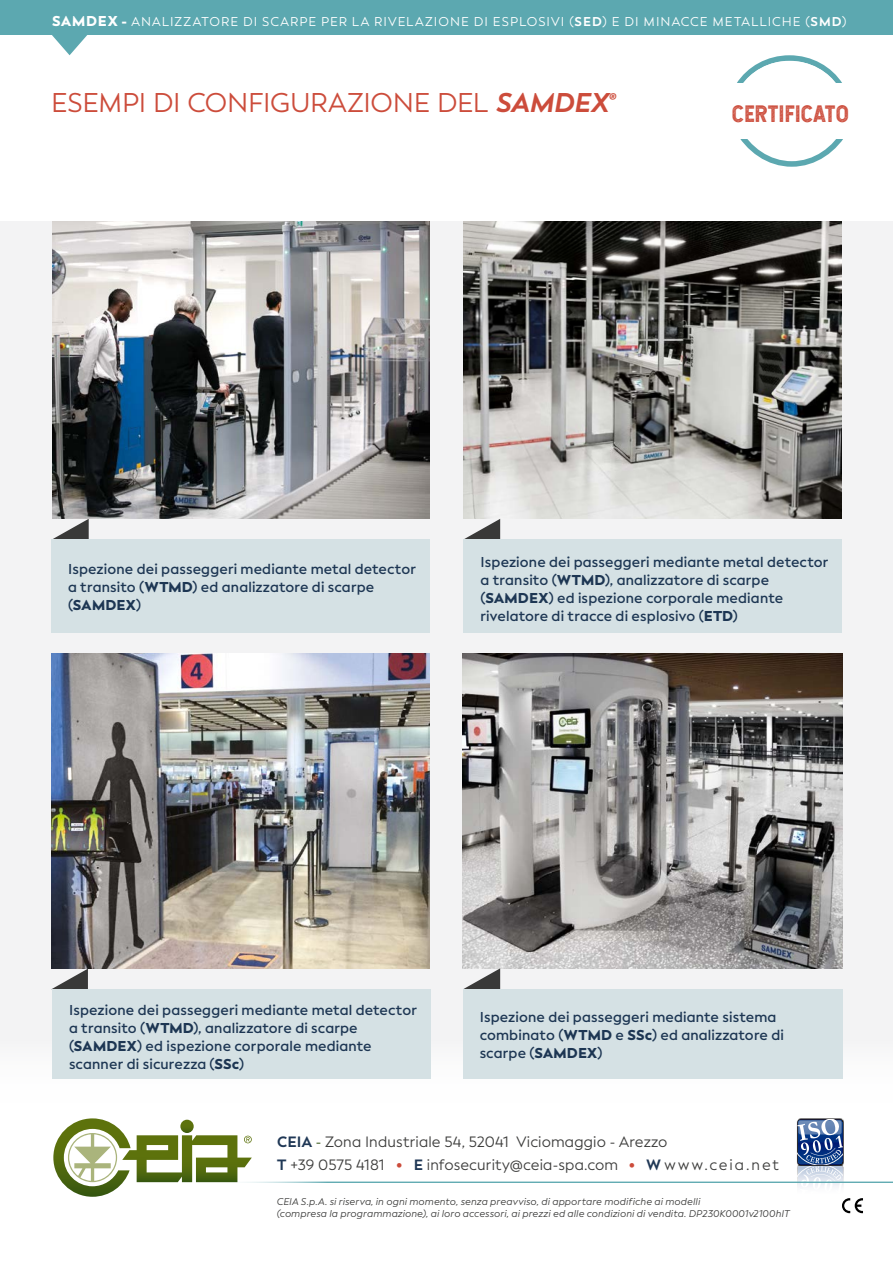
<style>
.page{position:relative;width:893px;height:1263px;background:#fff}
.page>*{position:absolute;margin:0;border:0;box-sizing:border-box;transform-origin:0 0}
.t1{font:27px "Facundo";letter-spacing:-.01em;color:#cc4c3b}
.t2{font:22.5px "Hansief Rough";letter-spacing:.025em;color:#cc4c3b}
.t3{font:15px/22.4px "Facundo";letter-spacing:.01em;color:#3c3c3b}
.t4{font:600 14.25px/18px "Facundo";letter-spacing:.01em;color:#1d3653}
.t5{font:12.75px "Facundo";letter-spacing:.08em;color:#fff}
.t6{font:italic 9.75px/12px "Facundo";letter-spacing:.02em;color:#3c3c3b}
.s1{font-weight:900;font-size:14.25px}
.s2{font-weight:900;font-size:13.5px}
.s3{font-weight:700}
.s4{font-weight:700;font-style:italic}
.s5{font-weight:900}
.s6{font-weight:700;color:#203856}
.s7{color:#30520f}
.s8{font-weight:900;color:#cc4c3b}
</style>
<div class="page">
<svg style="left:51px;top:34px;width:37px;height:21px"></svg>
<div style="left:0;top:0;width:893px;height:34px;background:#5ca8b0"></div>
<div style="left:0;top:221px;width:893px;height:881px;background:#f3f3f4"></div>
<img style="left:463px;top:221px;width:379px;height:298px">
<img style="left:463px;top:654px;width:380px;height:314px">
<img style="left:51px;top:654px;width:378px;height:314px">
<img style="left:52px;top:221px;width:377px;height:298px">
<svg style="left:53px;top:519px;width:36px;height:20px"></svg>
<svg style="left:52px;top:969px;width:36px;height:20px"></svg>
<svg style="left:464px;top:519px;width:36px;height:20px"></svg>
<svg style="left:463px;top:968px;width:37px;height:21px"></svg>
<svg style="left:797px;top:1119px;width:66px;height:94px"></svg>
<svg style="left:798px;top:1120px;width:43px;height:14px"></svg>
<svg style="left:53px;top:1118px;width:199px;height:79px"></svg>
<div style="left:51px;top:539px;width:378px;height:94px;background:#d5e1e4"></div>
<div style="left:463px;top:989px;width:380px;height:90px;background:#d5e1e4"></div>
<div style="left:463px;top:539px;width:379px;height:94px;background:#d5e1e4"></div>
<div style="left:52px;top:989px;width:378px;height:90px;background:#d5e1e4"></div>
<svg style="left:737px;top:55px;width:105px;height:28px"></svg>
<svg style="left:740px;top:139px;width:103px;height:28px"></svg>
<hr style="left:217px;top:1181px;width:676px;height:2px;background:#5ca8b0">
<p class="t5" style="left:52px;top:15px;width:796px"><span class="s1">SAMDEX</span> <span class="s2">-</span> ANALIZZATORE DI SCARPE PER LA RIVELAZIONE DI ESPLOSIVI (<span class="s3">SED</span>) E DI MINACCE METALLICHE (<span class="s3">SMD</span>)</p>
<h1 class="t1" style="left:51px;top:87px;width:566px">ESEMPI DI CONFIGURAZIONE DEL <span class="s4">SAMDEX</span><sup>®</sup></h1>
<h2 class="t2" style="left:732px;top:99px;width:118px">CERTIFICATO</h2>
<p class="t4" style="left:68px;top:560px;width:350px">Ispezione dei passeggeri mediante metal detector a transito (<span class="s5">WTMD</span>) ed analizzatore di scarpe (<span class="s5">SAMDEX</span>)</p>
<p class="t4" style="left:480px;top:553px;width:350px">Ispezione dei passeggeri mediante metal detector a transito (<span class="s5">WTMD</span>), analizzatore di scarpe (<span class="s5">SAMDEX</span>) ed ispezione corporale mediante rivelatore di tracce di esplosivo (<span class="s5">ETD</span>)</p>
<p class="t4" style="left:69px;top:1001px;width:350px">Ispezione dei passeggeri mediante metal detector a transito (<span class="s5">WTMD</span>), analizzatore di scarpe (<span class="s5">SAMDEX</span>) ed ispezione corporale mediante scanner di sicurezza (<span class="s5">SSc</span>)</p>
<p class="t4" style="left:480px;top:1008px;width:306px">Ispezione dei passeggeri mediante sistema combinato (<span class="s5">WTMD</span> e <span class="s5">SSc</span>) ed analizzatore di scarpe (<span class="s5">SAMDEX</span>)</p>
<p class="t3" style="left:277px;top:1131px;width:503px"><span class="s6">CEIA</span> <span class="s7">-</span> Zona Industriale 54, 52041 Viciomaggio - Arezzo<br><span class="s6">T</span> +39 0575 4181 <span class="s8">•</span> <span class="s6">E</span> infosecurity@ceia-spa.com <span class="s8">•</span> <span class="s6">W</span> w w w.ceia.net</p>
<p class="t6" style="left:277px;top:1196px;width:514px">CEIA S.p.A. si riserva, in ogni momento, senza preavviso, di apportare modifiche ai modelli<br>(compresa la programmazione), ai loro accessori, ai prezzi ed alle condizioni di vendita. DP230K0001v2100hIT</p>
</div>
